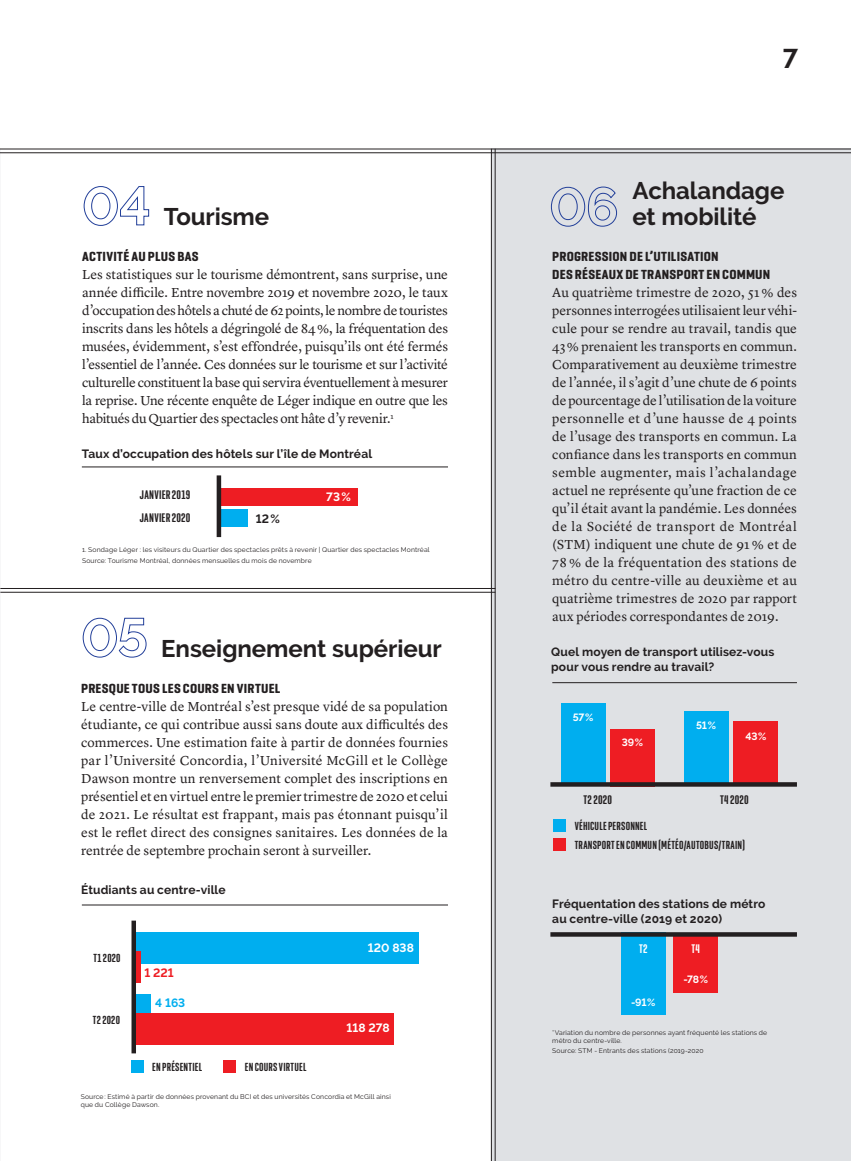
<style>
.page{position:relative;width:851px;height:1161px;background:#fff}
.page>*{position:absolute;margin:0;border:0;box-sizing:border-box;transform-origin:0 0}
.t1{font:700 27px "Raleway";color:#231f20}
.t2{font:700 24px "Raleway";letter-spacing:-.005em;color:#231f20}
.t3{font:13.5px/18px "Lyon Text";letter-spacing:-.005em;color:#231f20;text-align:justify}
.t4{font:700 13.5px/18px "Geogrotesque Cond";letter-spacing:.015em;color:#231f20}
.t5{font:600 12.75px/22.6px "Geogrotesque X Comp";letter-spacing:.015em;color:#231f20}
.t6{font:600 12.75px "Geogrotesque X Comp";color:#fff}
.t7{font:700 12px/15px "Raleway";letter-spacing:.01em;color:#231f20}
.t8{font:600 12px "Geogrotesque X Comp";letter-spacing:.02em;color:#231f20}
.t9{font:700 12px "Raleway";letter-spacing:.005em;color:#fff}
.t10{font:700 12px "Raleway";color:#ee1d23}
.t11{font:700 12px "Raleway";color:#00aeef}
.t12{font:700 10.5px "Raleway";letter-spacing:-.03em;color:#fff}
.t13{font:6.75px/7.5px "Raleway";letter-spacing:.025em;color:#231f20}
</style>
<div class="page">
<div style="left:136px;top:932px;width:282px;height:32px;background:#00aeef"></div>
<hr style="left:136px;top:951px;width:4px;height:31px;background:#ee1d23">
<div style="left:136px;top:994px;width:14px;height:32px;background:#00aeef"></div>
<div style="left:136px;top:1013px;width:258px;height:31px;background:#ee1d23"></div>
<div style="left:491px;top:149px;width:359px;height:1012px;background:#dfe1e4"></div>
<svg style="left:550px;top:186px;width:67px;height:41px"></svg>
<hr style="left:0;top:149px;width:850px;height:1px;background:#231f20">
<hr style="left:0;top:153px;width:850px;height:1px;background:#231f20">
<hr style="left:495px;top:149px;width:1px;height:1012px;background:#231f20">
<hr style="left:491px;top:149px;width:1px;height:1012px;background:#231f20">
<hr style="left:552px;top:682px;width:244px;height:1px;background:#231f20">
<div style="left:131px;top:921px;width:5px;height:132px;background:#231f20"></div>
<div style="left:223px;top:1061px;width:13px;height:12px;background:#ee1d23"></div>
<div style="left:131px;top:1061px;width:12px;height:12px;background:#00aeef"></div>
<svg style="left:82px;top:618px;width:65px;height:40px"></svg>
<hr style="left:82px;top:905px;width:366px;height:1px;background:#231f20">
<div style="left:561px;top:704px;width:44px;height:82px;background:#00aeef"></div>
<div style="left:684px;top:711px;width:44px;height:72px;background:#00aeef"></div>
<div style="left:610px;top:729px;width:44px;height:57px;background:#ee1d23"></div>
<div style="left:733px;top:721px;width:45px;height:64px;background:#ee1d23"></div>
<div style="left:550px;top:782px;width:246px;height:5px;background:#231f20"></div>
<div style="left:553px;top:838px;width:12px;height:13px;background:#ee1d23"></div>
<div style="left:553px;top:819px;width:12px;height:13px;background:#00aeef"></div>
<div style="left:621px;top:932px;width:44px;height:82px;background:#00aeef"></div>
<div style="left:673px;top:936px;width:45px;height:57px;background:#ee1d23"></div>
<div style="left:550px;top:932px;width:246px;height:5px;background:#231f20"></div>
<svg style="left:83px;top:186px;width:66px;height:40px"></svg>
<hr style="left:82px;top:467px;width:366px;height:1px;background:#231f20">
<div style="left:221px;top:509px;width:27px;height:18px;background:#00aeef"></div>
<div style="left:219px;top:488px;width:139px;height:18px;background:#ee1d23"></div>
<hr style="left:217px;top:475px;width:4px;height:62px;background:#231f20">
<hr style="left:0;top:588px;width:495px;height:1px;background:#231f20">
<hr style="left:0;top:592px;width:495px;height:1px;background:#231f20">
<h1 class="t1" style="left:782px;top:43px;width:17px">7</h1>
<h2 class="t2" style="left:632px;top:177px;width:153px">Achalandage</h2>
<h2 class="t2" style="left:164px;top:203px;width:107px">Tourisme</h2>
<h2 class="t2" style="left:632px;top:203px;width:125px">et mobilité</h2>
<p class="t4" style="left:82px;top:247px;width:118px">ACTIVITÉ AU PLUS BAS</p>
<p class="t3" style="left:82px;top:264px;width:367px">Les statistiques sur le tourisme démontrent, sans surprise, une année difficile. Entre novembre 2019 et novembre 2020, le taux d’occupation des hôtels a chuté de 62 points, le nombre de touristes inscrits dans les hôtels a dégringolé de 84 %, la fréquentation des musées, évidemment, s’est effondrée, puisqu’ils ont été fermés l’essentiel de l’année. Ces données sur le tourisme et sur l’activité culturelle constituent la base qui servira éventuellement à mesurer la reprise. Une récente enquête de Léger indique en outre que les habitués du Quartier des spectacles ont hâte d’y revenir.<sup>1</sup></p>
<p class="t7" style="left:82px;top:446px;width:292px">Taux d’occupation des hôtels sur l’île de Montréal</p>
<p class="t5" style="left:140px;top:484px;width:52px">JANVIER 2019<br>JANVIER 2020</p>
<p class="t13" style="left:82px;top:545px;width:349px;line-height:10.5px">1. Sondage Léger : les visiteurs du Quartier des spectacles prêts à revenir | Quartier des spectacles Montréal<br>Source: Tourisme Montréal, données mensuelles du mois de novembre</p>
<p class="t9" style="left:326px;top:490px;width:26px">73%</p>
<p class="t7" style="left:256px;top:511px;width:26px">12%</p>
<h2 class="t2" style="left:161px;top:634px;width:282px">Enseignement supérieur</h2>
<p class="t4" style="left:81px;top:679px;width:200px">PRESQUE TOUS LES COURS EN VIRTUEL</p>
<p class="t3" style="left:81px;top:696px;width:368px">Le centre-ville de Montréal s’est presque vidé de sa population étudiante, ce qui contribue aussi sans doute aux difficultés des commerces. Une estimation faite à partir de données fournies par l’Université Concordia, l’Université McGill et le Collège Dawson montre un renversement complet des inscriptions en présentiel et en virtuel entre le premier trimestre de 2020 et celui de 2021. Le résultat est frappant, mais pas étonnant puisqu’il est le reflet direct des consignes sanitaires. Les données de la rentrée de septembre prochain seront à surveiller.</p>
<p class="t7" style="left:81px;top:883px;width:146px">Étudiants au centre-ville</p>
<p class="t8" style="left:94px;top:950px;width:28px">T1 2020</p>
<p class="t8" style="left:93px;top:1012px;width:29px">T2 2020</p>
<p class="t10" style="left:144px;top:966px;width:31px">1 221</p>
<p class="t11" style="left:155px;top:996px;width:32px">4 163</p>
<p class="t8" style="left:152px;top:1060px;width:51px">EN PRÉSENTIEL</p>
<p class="t8" style="left:245px;top:1060px;width:63px">EN COURS VIRTUEL</p>
<p class="t9" style="left:368px;top:941px;width:48px">120 838</p>
<p class="t9" style="left:346px;top:1021px;width:45px">118 278</p>
<p class="t13" style="left:81px;top:1093px;width:311px">Source : Estimé à partir de données provenant du BCI et des universités Concordia et McGill ainsi que du Collège Dawson.</p>
<p class="t4" style="left:552px;top:247px;width:219px">PROGRESSION DE L’UTILISATION<br>DES RÉSEAUX DE TRANSPORT EN COMMUN</p>
<p class="t3" style="left:552px;top:282px;width:246px">Au quatrième trimestre de 2020, 51 % des personnes interrogées utilisaient leur véhi&shy;cule pour se rendre au travail, tandis que 43 % prenaient les transports en commun.<br>Comparativement au deuxième trimestre de l’année, il s’agit d’une chute de 6 points de pourcentage de l’utilisation de la voiture personnelle et d’une hausse de 4 points de l’usage des transports en commun. La confiance dans les transports en commun semble augmenter, mais l’achalandage actuel ne représente qu’une fraction de ce qu’il était avant la pandémie. Les données de la Société de transport de Montréal (STM) indiquent une chute de 91 % et de 78 % de la fréquentation des stations de métro du centre-ville au deuxième et au quatrième trimestres de 2020 par rapport aux périodes correspondantes de 2019.</p>
<p class="t7" style="left:551px;top:644px;width:225px">Quel moyen de transport utilisez-vous pour vous rendre au travail?</p>
<p class="t12" style="left:572px;top:711px;width:22px">57%</p>
<p class="t12" style="left:622px;top:736px;width:23px">39%</p>
<p class="t12" style="left:696px;top:719px;width:21px">51%</p>
<p class="t12" style="left:745px;top:731px;width:23px">43%</p>
<p class="t5" style="left:583px;top:788px;width:30px">T2 2020</p>
<p class="t5" style="left:720px;top:788px;width:30px">T4 2020</p>
<p class="t8" style="left:574px;top:818px;width:74px">VÉHICULE PERSONNEL</p>
<p class="t8" style="left:574px;top:837px;width:172px">TRANSPORT EN COMMUN (MÉTÉO/AUTOBUS/TRAIN)</p>
<p class="t7" style="left:552px;top:897px;width:214px">Fréquentation des stations de métro au centre-ville (2019 et 2020)</p>
<p class="t6" style="left:639px;top:941px;width:10px">T2</p>
<p class="t6" style="left:691px;top:941px;width:10px">T4</p>
<p class="t12" style="left:631px;top:996px;width:26px">-91%</p>
<p class="t12" style="left:683px;top:974px;width:26px">-78%</p>
<p class="t13" style="left:552px;top:1029px;width:216px">*Variation du nombre de personnes ayant fréquenté les stations de métro du centre-ville.</p>
<p class="t13" style="left:552px;top:1047px;width:153px">Source: STM - Entrants des stations (2019-2020</p>
</div>
